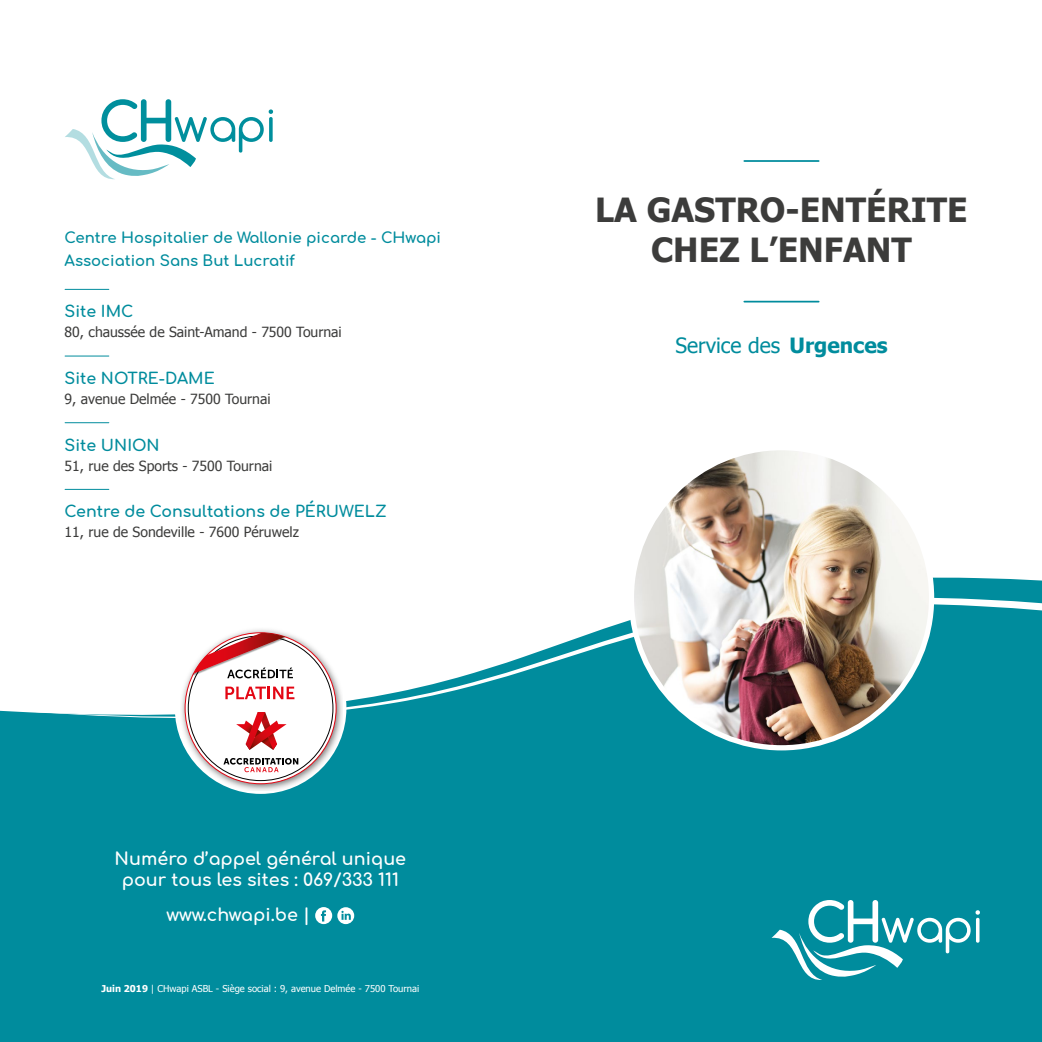
<style>
.page{position:relative;width:1042px;height:1042px;background:#fff}
.page>*{position:absolute;margin:0;border:0;box-sizing:border-box;transform-origin:0 0}
.t1{font:700 33.25px/40.2px "Tahoma";color:#3c3c3b;text-align:center}
.t2{font:21px "Tahoma";color:#008c9d}
.t3{font:700 17.5px/21px "Comfortaa";color:#fff;text-align:center}
.t4{font:700 15.75px "Comfortaa";color:#008c9d}
.t5{font:700 14.88px/22.6px "Comfortaa";color:#008c9d}
.t6{font:14px "Tahoma";color:#3c3c3b}
.t7{font:9.45px "Tahoma";color:#fff}
.s1{font-weight:700}
</style>
<div class="page">
<div style="left:0;top:578px;width:1042px;height:464px;background:#008c9d"></div>
<svg style="left:0;top:597px;width:1042px;height:121px"></svg>
<hr style="left:744px;top:160px;width:75px;height:2px;background:#008c9d">
<hr style="left:744px;top:301px;width:75px;height:1px;background:#008c9d">
<svg style="left:771px;top:900px;width:209px;height:80px"></svg>
<img style="left:631px;top:448px;width:300px;height:300px;border-radius:150px">
<svg style="left:65px;top:99px;width:208px;height:80px"></svg>
<hr style="left:65px;top:289px;width:44px;height:1px;background:#008c9d">
<hr style="left:65px;top:356px;width:44px;height:1px;background:#008c9d">
<hr style="left:65px;top:422px;width:44px;height:1px;background:#008c9d">
<hr style="left:65px;top:489px;width:44px;height:1px;background:#008c9d">
<div style="left:175px;top:622px;width:171px;height:172px;background:#fff;border-radius:50%"></div>
<img style="left:180px;top:627px;width:162px;height:164px">
<div style="left:185px;top:633px;width:151px;height:151px;background:#fff;border-radius:50%"></div>
<img style="left:180px;top:627px;width:120px;height:63px">
<svg style="left:236px;top:712px;width:51px;height:38px"></svg>
<svg style="left:223px;top:758px;width:75px;height:14px"></svg>
<svg style="left:194px;top:633px;width:99px;height:45px"></svg>
<svg style="left:225px;top:686px;width:69px;height:13px"></svg>
<svg style="left:315px;top:907px;width:39px;height:17px"></svg>
<p class="t5" style="left:65px;top:224px;width:378px">Centre Hospitalier de Wallonie picarde - CHwapi<br>Association Sans But Lucratif</p>
<p class="t4" style="left:65px;top:297px;width:70px">Site IMC</p>
<p class="t6" style="left:65px;top:323px;width:279px">80, chaussée de Saint-Amand - 7500 Tournai</p>
<p class="t4" style="left:65px;top:364px;width:152px">Site NOTRE-DAME</p>
<p class="t6" style="left:65px;top:389px;width:208px">9, avenue Delmée - 7500 Tournai</p>
<p class="t4" style="left:65px;top:430px;width:97px">Site UNION</p>
<p class="t6" style="left:65px;top:456px;width:209px">51, rue des Sports - 7500 Tournai</p>
<p class="t4" style="left:65px;top:497px;width:324px">Centre de Consultations de PÉRUWELZ</p>
<p class="t6" style="left:65px;top:523px;width:236px">11, rue de Sondeville - 7600 Péruwelz</p>
<p class="t3" style="left:115px;top:845px;width:293px">Numéro d’appel général unique pour tous les sites : 069/333 111</p>
<p class="t3" style="left:166px;top:902px;width:145px">www.chwapi.be |</p>
<p class="t7" style="left:101px;top:982px;width:319px"><span class="s1">Juin 2019</span> | CHwapi ASBL - Siège social : 9, avenue Delmée - 7500 Tournai</p>
<h1 class="t1" style="left:595px;top:188px;width:374px">LA GASTRO-ENTÉRITE<br>CHEZ L’ENFANT</h1>
<h2 class="t2" style="left:675px;top:331px;width:214px">Service des <span class="s1">Urgences</span></h2>
</div>
